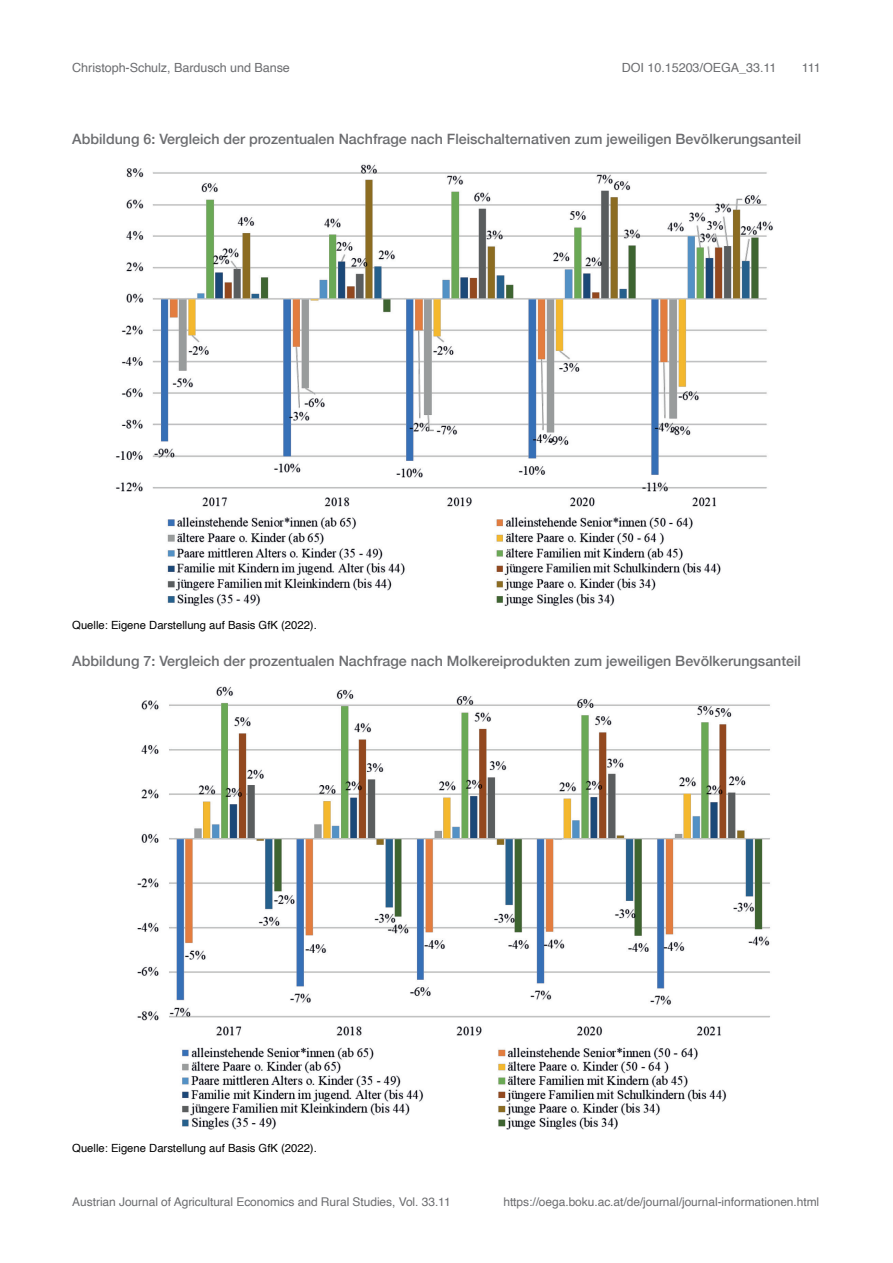
<style>
.page{position:relative;width:893px;height:1263px;background:#fff}
.page>*{position:absolute;margin:0;border:0;box-sizing:border-box;transform-origin:0 0}
.AGRAR_Abb_Tab{font:500 14.25px "Helvetica Neue";color:#6c6d70}
.t1{font:12.6px "Helvetica";letter-spacing:-.005em;color:#6c6d70}
.t2{font:12px "Helvetica";letter-spacing:-.005em;color:#6c6d70}
.t3{font:11.25px "Helvetica";color:#000}
</style>
<div class="page">
<img style="left:115px;top:164px;width:658px;height:442px">
<img style="left:137px;top:686px;width:633px;height:444px">
<p class="t1" style="left:72px;top:58px;width:219px">Christoph-Schulz, Bardusch und Banse</p>
<p class="t1" style="left:622px;top:58px;width:156px">DOI 10.15203/OEGA_33.11</p>
<p class="t1" style="left:802px;top:58px;width:21px">111</p>
<p class="AGRAR_Abb_Tab" style="left:72px;top:127px;width:730px">Abbildung 6: Vergleich der prozentualen Nachfrage nach Fleischalternativen zum jeweiligen Bevölkerungsanteil</p>
<p class="t3" style="left:72px;top:617px;width:246px">Quelle: Eigene Darstellung auf Basis GfK (2022).</p>
<p class="AGRAR_Abb_Tab" style="left:72px;top:649px;width:730px">Abbildung 7: Vergleich der prozentualen Nachfrage nach Molkereiprodukten zum jeweiligen Bevölkerungsanteil</p>
<p class="t3" style="left:72px;top:1139px;width:246px">Quelle: Eigene Darstellung auf Basis GfK (2022).</p>
<p class="t2" style="left:72px;top:1193px;width:380px">Austrian Journal of Agricultural Economics and Rural Studies, Vol. 33.11</p>
<p class="t2" style="left:503px;top:1193px;width:317px">https://oega.boku.ac.at/de/journal/journal-informationen.html</p>
</div>
